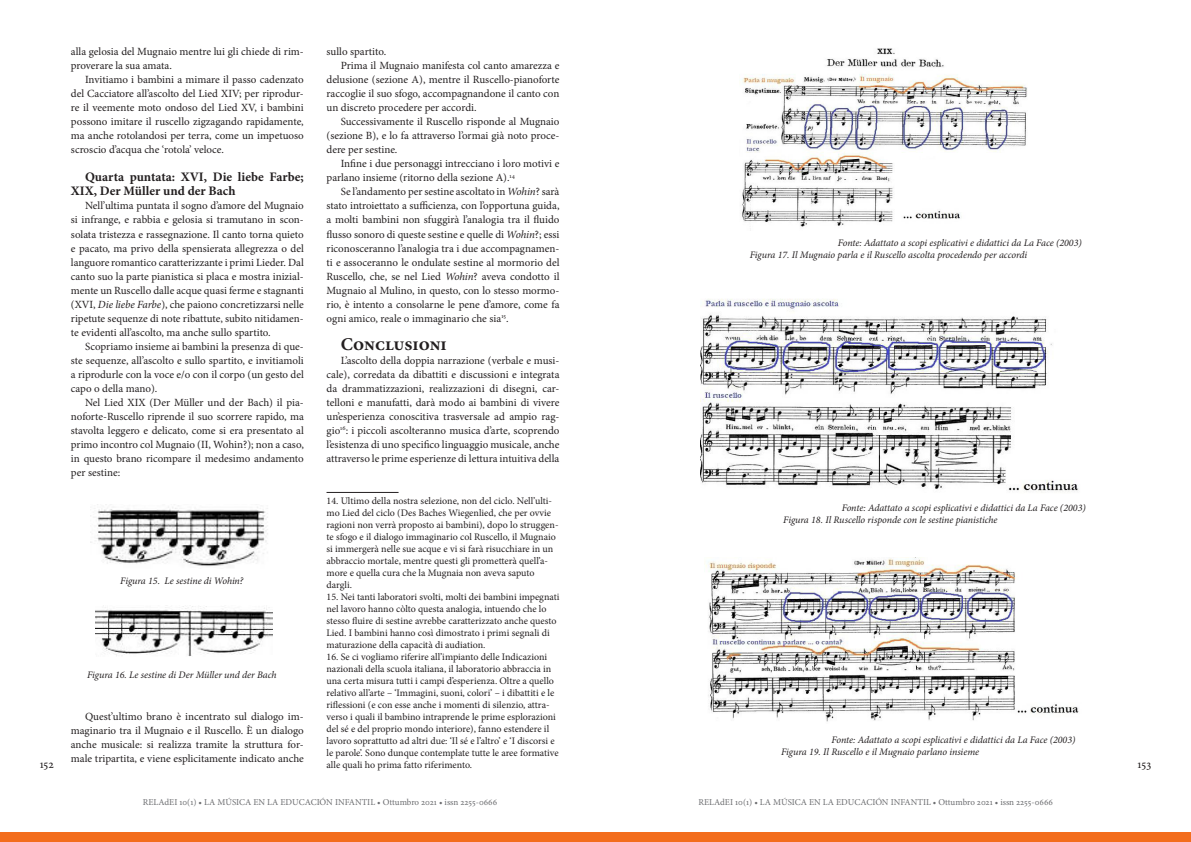
<style>
.page{position:relative;width:1191px;height:842px;background:#fff}
.page>*{position:absolute;margin:0;border:0;box-sizing:border-box;transform-origin:0 0}
.Stile_di_paragrafo_1{font:700 18px "Minion Pro";color:#231f20}
.Stile_di_paragrafo_1-2{font:700 13px/14px "Minion Pro";color:#231f20}
.t1{font:12px "Minion Pro";letter-spacing:-.01em;color:#231f20}
.Stile_di_paragrafo_1-3{font:11px/14px "Minion Pro";color:#231f20;text-align:justify}
.t2{font:10px/12px "Minion Pro";color:#231f20}
.t3{font:italic 10px "Minion Pro";letter-spacing:-.01em;color:#231f20}
.t4{font:9px "Minion Pro";color:#6c6d70}
.s1{font-style:italic}
</style>
<div class="page">
<img style="left:90px;top:505px;width:178px;height:61px">
<img style="left:96px;top:606px;width:176px;height:51px">
<img style="left:742px;top:48px;width:285px;height:179px">
<img style="left:700px;top:299px;width:379px;height:193px">
<img style="left:705px;top:558px;width:374px;height:164px">
<hr style="left:326px;top:492px;width:72px;height:1px;background:#231f20">
<div style="left:0;top:833px;width:1191px;height:9px;background:#f36d1d"></div>
<p class="Stile_di_paragrafo_1-3" style="left:71px;top:45px;width:234px">alla gelosia del Mugnaio mentre lui gli chiede di rim&shy;proverare la sua amata.</p>
<p class="Stile_di_paragrafo_1-3" style="left:71px;top:73px;width:234px;text-indent:14px">Invitiamo i bambini a mimare il passo cadenzato del Cacciatore all’ascolto del Lied XIV; per riprodur&shy;re il veemente moto ondoso del Lied XV, i bambini possono imitare il ruscello zigzagando rapidamente, ma anche rotolandosi per terra, come un impetuoso scroscio d’acqua che ‘rotola’ veloce.</p>
<p class="Stile_di_paragrafo_1-2" style="left:71px;top:170px;width:234px;text-indent:14px">Quarta puntata: XVI, Die liebe Farbe;<br>XIX, Der Müller und der Bach</p>
<p class="Stile_di_paragrafo_1-3" style="left:71px;top:199px;width:234px;text-indent:14px">Nell’ultima puntata il sogno d’amore del Mugnaio si infrange, e rabbia e gelosia si tramutano in scon&shy;solata tristezza e rassegnazione. Il canto torna quieto e pacato, ma privo della spensierata allegrezza o del languore romantico caratterizzante i primi Lieder. Dal canto suo la parte pianistica si placa e mostra inizial&shy;mente un Ruscello dalle acque quasi ferme e stagnanti (XVI, <span class="s1">Die liebe Farbe</span>), che paiono concretizzarsi nelle ripetute sequenze di note ribattute, subito nitidamen&shy;te evidenti all’ascolto, ma anche sullo spartito.</p>
<p class="Stile_di_paragrafo_1-3" style="left:71px;top:339px;width:234px;text-indent:14px">Scopriamo insieme ai bambini la presenza di que&shy;ste sequenze, all’ascolto e sullo spartito, e invitiamoli a riprodurle con la voce e/o con il corpo (un gesto del capo o della mano).</p>
<p class="Stile_di_paragrafo_1-3" style="left:71px;top:395px;width:234px;text-indent:14px">Nel Lied XIX (Der Müller und der Bach) il pia&shy;noforte-Ruscello riprende il suo scorrere rapido, ma stavolta leggero e delicato, come si era presentato al primo incontro col Mugnaio (II, Wohin?); non a caso, in questo brano ricompare il medesimo andamento per sestine:</p>
<p class="Stile_di_paragrafo_1-3" style="left:326px;top:45px;width:61px">sullo spartito.</p>
<p class="Stile_di_paragrafo_1-3" style="left:326px;top:59px;width:234px;text-indent:14px">Prima il Mugnaio manifesta col canto amarezza e delusione (sezione A), mentre il Ruscello-pianoforte raccoglie il suo sfogo, accompagnandone il canto con un discreto procedere per accordi.</p>
<p class="Stile_di_paragrafo_1-3" style="left:326px;top:115px;width:234px;text-indent:14px">Successivamente il Ruscello risponde al Mugnaio (sezione B), e lo fa attraverso l’ormai già noto proce&shy;dere per sestine.</p>
<p class="Stile_di_paragrafo_1-3" style="left:326px;top:157px;width:234px;text-indent:14px">Infine i due personaggi intrecciano i loro motivi e parlano insieme (ritorno della sezione A).<sup>14</sup></p>
<p class="Stile_di_paragrafo_1-3" style="left:326px;top:185px;width:234px;text-indent:14px">Se l’andamento per sestine ascoltato in <span class="s1">Wohin</span>? sarà stato introiettato a sufficienza, con l’opportuna guida, a molti bambini non sfuggirà l’analogia tra il fluido flusso sonoro di queste sestine e quelle di <span class="s1">Wohin</span>?; essi riconosceranno l’analogia tra i due accompagnamen&shy;ti e assoceranno le ondulate sestine al mormorio del Ruscello, che, se nel Lied <span class="s1">Wohin</span>? aveva condotto il Mugnaio al Mulino, in questo, con lo stesso mormo&shy;rio, è intento a consolarne le pene d’amore, come fa ogni amico, reale o immaginario che sia<sup>15</sup>.</p>
<p class="Stile_di_paragrafo_1" style="left:341px;top:331px;width:108px">Conclusioni</p>
<p class="Stile_di_paragrafo_1-3" style="left:326px;top:353px;width:234px;text-indent:14px">L’ascolto della doppia narrazione (verbale e musi&shy;cale), corredata da dibattiti e discussioni e integrata da drammatizzazioni, realizzazioni di disegni, car&shy;telloni e manufatti, darà modo ai bambini di vivere un’esperienza conoscitiva trasversale ad ampio rag&shy;gio<sup>16</sup>: i piccoli ascolteranno musica d’arte, scoprendo l’esistenza di uno specifico linguaggio musicale, anche attraverso le prime esperienze di lettura intuitiva della</p>
<p class="t2" style="left:326px;top:495px;width:233px">14. Ultimo della nostra selezione, non del ciclo. Nell’ulti&shy;mo Lied del ciclo (Des Baches Wiegenlied, che per ovvie ragioni non verrà proposto ai bambini), dopo lo struggen&shy;te sfogo e il dialogo immaginario col Ruscello, il Mugnaio si immergerà nelle sue acque e vi si farà risucchiare in un abbraccio mortale, mentre questi gli prometterà quell’a&shy;more e quella cura che la Mugnaia non aveva saputo dargli.</p>
<p class="t2" style="left:326px;top:591px;width:234px">15. Nei tanti laboratori svolti, molti dei bambini impegnati nel lavoro hanno còlto questa analogia, intuendo che lo stesso fluire di sestine avrebbe caratterizzato anche questo Lied. I bambini hanno così dimostrato i primi segnali di maturazione della capacità di audiation.</p>
<p class="t2" style="left:326px;top:651px;width:234px">16. Se ci vogliamo riferire all’impianto delle Indicazioni nazionali della scuola italiana, il laboratorio abbraccia in una certa misura tutti i campi d’esperienza. Oltre a quello relativo all’arte – ‘Immagini, suoni, colori’ – i dibattiti e le riflessioni (e con esse anche i momenti di silenzio, attra&shy;verso i quali il bambino intraprende le prime esplorazioni del sé e del proprio mondo interiore), fanno estendere il lavoro soprattutto ad altri due: ‘Il sé e l’altro’ e ‘I discorsi e le parole’. Sono dunque contemplate tutte le aree formative alle quali ho prima fatto riferimento.</p>
<p class="t3" style="left:837px;top:236px;width:245px">Fonte: Adattato a scopi esplicativi e didattici da La Face (2003)</p>
<p class="t3" style="left:749px;top:248px;width:279px">Figura 17. Il Mugnaio parla e il Ruscello ascolta procedendo per accordi</p>
<p class="t3" style="left:841px;top:501px;width:245px">Fonte: Adattato a scopi esplicativi e didattici da La Face (2003)</p>
<p class="t3" style="left:783px;top:513px;width:216px">Figura 18. Il Ruscello risponde con le sestine pianistiche</p>
<p class="t3" style="left:120px;top:574px;width:125px">Figura 15. Le sestine di Wohin?</p>
<p class="t3" style="left:87px;top:668px;width:191px">Figura 16. Le sestine di Der Müller und der Bach</p>
<p class="Stile_di_paragrafo_1-3" style="left:71px;top:710px;width:234px;text-indent:14px">Quest’ultimo brano è incentrato sul dialogo im&shy;maginario tra il Mugnaio e il Ruscello. È un dialogo anche musicale: si realizza tramite la struttura for&shy;male tripartita, e viene esplicitamente indicato anche</p>
<p class="t3" style="left:831px;top:733px;width:245px">Fonte: Adattato a scopi esplicativi e didattici da La Face (2003)</p>
<p class="t3" style="left:781px;top:745px;width:199px">Figura 19. Il Ruscello e il Mugnaio parlano insieme</p>
<p class="t1" style="left:40px;top:756px;width:16px">152</p>
<p class="t1" style="left:1137px;top:756px;width:15px">153</p>
<p class="t4" style="left:143px;top:796px;width:356px">RELAdEI 10(1) • LA MÚSICA EN LA EDUCACIÓN INFANTIL • Ottumbro 2021 • issn 2255-0666</p>
<p class="t4" style="left:698px;top:796px;width:356px">RELAdEI 10(1) • LA MÚSICA EN LA EDUCACIÓN INFANTIL • Ottumbro 2021 • issn 2255-0666</p>
</div>
